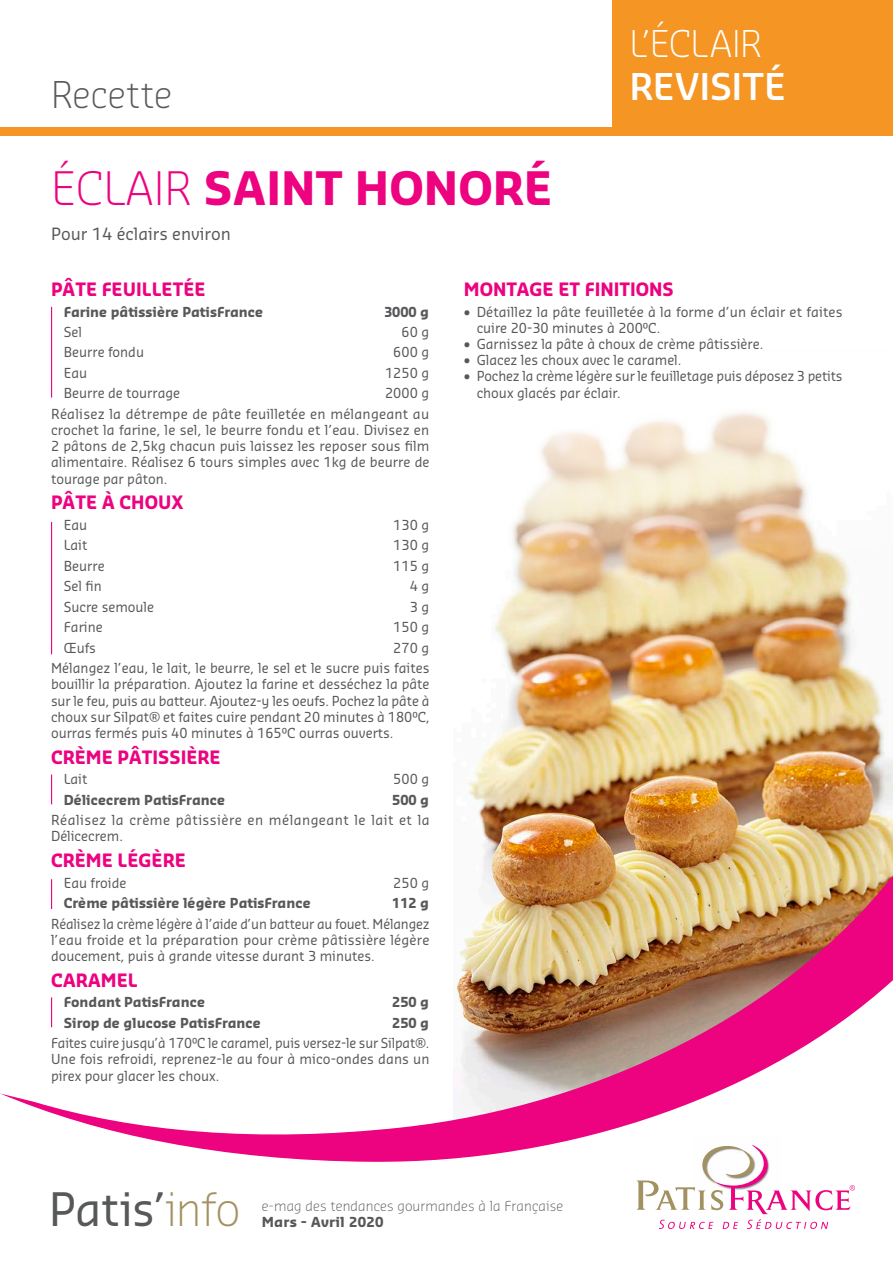
<style>
.page{position:relative;width:893px;height:1263px;background:#fff}
.page>*{position:absolute;margin:0;border:0;box-sizing:border-box;transform-origin:0 0}
.t1{font:700 45px "Sansa Pro";color:#ed0280}
.t2{font:45px "Sansa Std";letter-spacing:-.02em;color:#57585a}
.t3{font:300 36px/43.2px "Sansa Std";letter-spacing:-.015em;color:#fff}
.t4{font:300 36px "Sansa Std";letter-spacing:.005em;color:#57585a}
.t5{font:700 18px "Sansa Pro";color:#ed0280}
.t6{font:16.5px "Sansa Pro";color:#57585a}
.t7{font:13.5px/16.2px "Sansa Pro";color:#57585a;text-align:justify}
.t8{font:13.5px/16.2px "Sansa Pro";color:#57585a;text-align:justify;scale:.96 1}
.t9{font:700 13.5px "Sansa Pro";color:#57585a}
.t10{font:13.5px/16.2px "Sansa Pro";color:#57585a;text-align:justify;scale:.95 1}
.t11{font:13.5px/16.2px "Sansa Pro";letter-spacing:.03em;color:#57585a}
.t12{font:300 13.5px "Sansa Std";letter-spacing:.01em;color:#57585a}
.t13{font:700 13.5px "Sansa Std";letter-spacing:.02em;color:#57585a}
.s1{font-weight:300}
.s2{font-weight:600}
.s3{font-weight:300;color:#a29161}
</style>
<div class="page">
<img style="left:468px;top:412px;width:425px;height:449px">
<div style="left:0;top:128px;width:893px;height:8px;background:#f59523"></div>
<svg style="left:636px;top:1163px;width:219px;height:66px"></svg>
<img style="left:0;top:861px;width:893px;height:302px">
<hr style="left:51px;top:307px;width:1px;height:91px;background:#ed0280">
<hr style="left:51px;top:522px;width:1px;height:132px;background:#ed0280">
<hr style="left:51px;top:774px;width:1px;height:30px;background:#ed0280">
<hr style="left:51px;top:879px;width:1px;height:30px;background:#ed0280">
<hr style="left:51px;top:997px;width:1px;height:30px;background:#ed0280">
<div style="left:612px;top:0;width:281px;height:128px;background:#f59523"></div>
<p class="t4" style="left:51px;top:71px;width:123px">Recette</p>
<p class="t1" style="left:51px;top:159px;width:503px"><span class="s1">ÉCLAIR</span> SAINT HONORÉ</p>
<p class="t6" style="left:51px;top:223px;width:181px">Pour 14 éclairs environ</p>
<p class="t3" style="left:629px;top:20px;width:158px">L’ÉCLAIR<br><span class="s2">REVISITÉ</span></p>
<p class="t5" style="left:51px;top:278px;width:156px">PÂTE FEUILLETÉE</p>
<p class="t9" style="left:64px;top:303px;width:201px">Farine pâtissière PatisFrance</p>
<p class="t9" style="left:384px;top:303px;width:47px">3000 g</p>
<p class="t7" style="left:64px;top:323px;width:20px">Sel</p>
<p class="t7" style="left:401px;top:323px;width:29px">60 g</p>
<p class="t7" style="left:64px;top:344px;width:82px">Beurre fondu</p>
<p class="t7" style="left:393px;top:344px;width:37px">600 g</p>
<p class="t7" style="left:64px;top:364px;width:25px">Eau</p>
<p class="t7" style="left:385px;top:364px;width:45px">1250 g</p>
<p class="t7" style="left:64px;top:385px;width:118px">Beurre de tourrage</p>
<p class="t7" style="left:385px;top:385px;width:45px">2000 g</p>
<p class="t7" style="left:51px;top:405px;width:380px">Réalisez la détrempe de pâte feuilletée en mélangeant au crochet la farine, le sel, le beurre fondu et l’eau. Divisez en 2 pâtons de 2,5kg chacun puis laissez les reposer sous film alimentaire. Réalisez 6 tours simples avec 1kg de beurre de tourage par pâton.</p>
<p class="t5" style="left:51px;top:491px;width:134px">PÂTE À CHOUX</p>
<p class="t7" style="left:64px;top:516px;width:25px">Eau</p>
<p class="t7" style="left:393px;top:516px;width:37px">130 g</p>
<p class="t7" style="left:64px;top:537px;width:25px">Lait</p>
<p class="t7" style="left:393px;top:537px;width:37px">130 g</p>
<p class="t7" style="left:64px;top:557px;width:42px">Beurre</p>
<p class="t7" style="left:393px;top:557px;width:37px">115 g</p>
<p class="t7" style="left:64px;top:578px;width:40px">Sel fin</p>
<p class="t7" style="left:410px;top:578px;width:21px">4 g</p>
<p class="t7" style="left:64px;top:598px;width:92px">Sucre semoule</p>
<p class="t7" style="left:410px;top:598px;width:21px">3 g</p>
<p class="t7" style="left:64px;top:619px;width:40px">Farine</p>
<p class="t7" style="left:393px;top:619px;width:37px">150 g</p>
<p class="t7" style="left:64px;top:639px;width:34px">Œufs</p>
<p class="t7" style="left:393px;top:639px;width:37px">270 g</p>
<p class="t7" style="left:51px;top:659px;width:380px">Mélangez l’eau, le lait, le beurre, le sel et le sucre puis faites bouillir la préparation. Ajoutez la farine et desséchez la pâte sur le feu, puis au batteur. Ajoutez-y les oeufs. Pochez la pâte à choux sur Silpat® et faites cuire pendant 20 minutes à 180°C, ourras fermés puis 40 minutes à 165°C ourras ouverts.</p>
<p class="t5" style="left:51px;top:745px;width:171px">CRÈME PÂTISSIÈRE</p>
<p class="t7" style="left:64px;top:771px;width:25px">Lait</p>
<p class="t7" style="left:393px;top:771px;width:37px">500 g</p>
<p class="t9" style="left:64px;top:791px;width:163px">Délicecrem PatisFrance</p>
<p class="t9" style="left:392px;top:791px;width:38px">500 g</p>
<p class="t11" style="left:51px;top:811px;width:380px">Réalisez la crème pâtissière en mélangeant le lait et la<br>Délicecrem.</p>
<p class="t5" style="left:51px;top:849px;width:136px">CRÈME LÉGÈRE</p>
<p class="t7" style="left:64px;top:874px;width:64px">Eau froide</p>
<p class="t7" style="left:393px;top:874px;width:37px">250 g</p>
<p class="t9" style="left:64px;top:894px;width:248px">Crème pâtissière légère PatisFrance</p>
<p class="t9" style="left:392px;top:894px;width:38px">112 g</p>
<p class="t8" style="left:51px;top:915px;width:396px">Réalisez la crème légère à l’aide d’un batteur au fouet. Mélangez l’eau froide et la préparation pour crème pâtissière légère doucement, puis à grande vitesse durant 3 minutes.</p>
<p class="t5" style="left:51px;top:968px;width:88px">CARAMEL</p>
<p class="t9" style="left:64px;top:993px;width:143px">Fondant PatisFrance</p>
<p class="t9" style="left:392px;top:993px;width:38px">250 g</p>
<p class="t9" style="left:64px;top:1014px;width:199px">Sirop de glucose PatisFrance</p>
<p class="t9" style="left:392px;top:1014px;width:38px">250 g</p>
<p class="t10" style="left:51px;top:1034px;width:400px">Faites cuire jusqu’à 170°C le caramel, puis versez-le sur Silpat®.<br>Une fois refroidi, reprenez-le au four à mico-ondes dans un pirex pour glacer les choux.</p>
<p class="t5" style="left:464px;top:278px;width:211px">MONTAGE ET FINITIONS</p>
<p class="t7" style="left:477px;top:303px;width:367px;text-indent:-13px">• Détaillez la pâte feuilletée à la forme d’un éclair et faites cuire 20-30 minutes à 200°C.</p>
<p class="t7" style="left:464px;top:335px;width:301px">• Garnissez la pâte à choux de crème pâtissière.</p>
<p class="t7" style="left:464px;top:352px;width:219px">• Glacez les choux avec le caramel.</p>
<p class="t7" style="left:477px;top:368px;width:367px;text-indent:-13px">• Pochez la crème légère sur le feuilletage puis déposez 3 petits choux glacés par éclair.</p>
<p class="t2" style="left:49px;top:1180px;width:193px">Patis’<span class="s3">info</span></p>
<p class="t12" style="left:262px;top:1197px;width:303px">e-mag des tendances gourmandes à la Française</p>
<p class="t13" style="left:262px;top:1213px;width:123px">Mars - Avril 2020</p>
</div>
